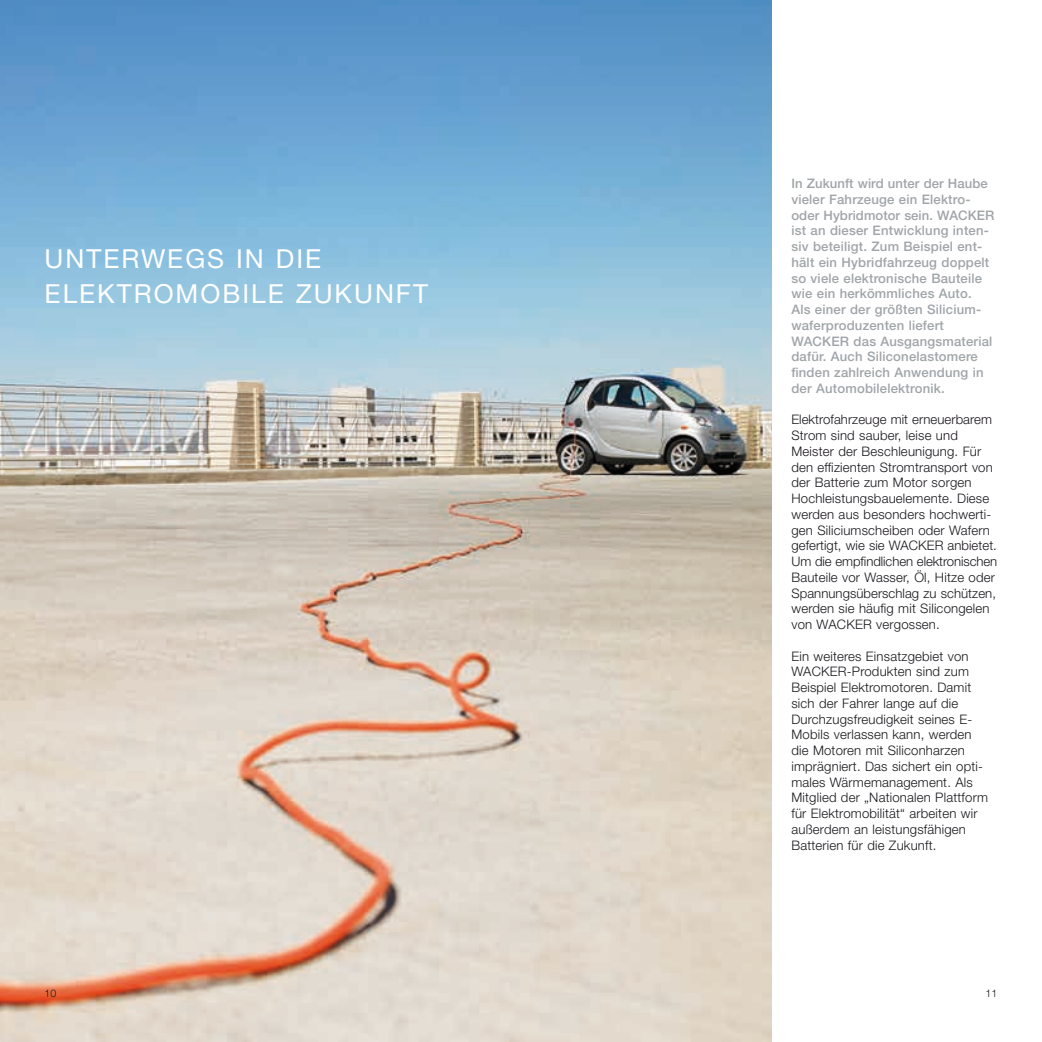
<style>
.page{position:relative;width:1042px;height:1042px;background:#fff}
.page>*{position:absolute;margin:0;border:0;box-sizing:border-box;transform-origin:0 0}
.t1{font:26.25px "Helvetica Neue LT Pro";letter-spacing:.075em;color:#fff}
.t2{font:300 13.12px/15.8px "Helvetica Neue LT Pro";letter-spacing:.015em;color:#1a171c}
.t3{font:500 13.12px/15.8px "Helvetica Neue LT Pro";letter-spacing:.015em;color:#9fa5a9}
.t4{font:300 10.5px "Helvetica Neue LT Pro";color:#1a171c}
</style>
<div class="page">
<img style="left:0;top:0;width:771px;height:1042px">
<h1 class="t1" style="left:45px;top:242px;width:42px">UNTERWEGS</h1>
<h1 class="t1" style="left:236px;top:242px;width:72px">IN DIE</h1>
<h1 class="t1" style="left:45px;top:277px;width:21px">ELEKTROMO</h1>
<h1 class="t1" style="left:222px;top:277px;width:34px">BILE</h1>
<h1 class="t1" style="left:296px;top:277px;width:39px">ZUKUN</h1>
<h1 class="t1" style="left:396px;top:277px;width:27px">FT</h1>
<p class="t4" style="left:45px;top:987px;width:13px">10</p>
<p class="t3" style="left:791px;top:175px;width:204px">In Zukunft wird unter der Haube vieler Fahrzeuge ein Elektro&shy;oder Hybridmotor sein. WACKER ist an dieser Entwicklung inten&shy;siv beteiligt. Zum Beispiel ent&shy;hält ein Hybridfahrzeug doppelt so viele elektronische Bauteile wie ein herkömmliches Auto.<br>Als einer der größten Silicium&shy;waferproduzenten liefert<br>WACKER das Ausgangsmaterial dafür. Auch Siliconelastomere finden zahlreich Anwendung in der Automobilelektronik.</p>
<p class="t2" style="left:791px;top:411px;width:207px">Elektrofahrzeuge mit erneuerbarem Strom sind sauber, leise und Meister der Beschleunigung. Für den effizienten Stromtransport von der Batterie zum Motor sorgen Hochleistungsbauelemente. Diese werden aus besonders hochwerti&shy;gen Siliciumscheiben oder Wafern gefertigt, wie sie WACKER anbietet.<br>Um die empfindlichen elektronischen Bauteile vor Wasser, Öl, Hitze oder Spannungsüberschlag zu schützen, werden sie häufig mit Silicongelen von WACKER vergossen.</p>
<p class="t2" style="left:791px;top:648px;width:198px">Ein weiteres Einsatzgebiet von<br>WACKER-Produkten sind zum<br>Beispiel Elektromotoren. Damit sich der Fahrer lange auf die<br>Durchzugsfreudigkeit seines E-<br>Mobils verlassen kann, werden die Motoren mit Siliconharzen imprägniert. Das sichert ein opti&shy;males Wärmemanagement. Als<br>Mitglied der „Nationalen Plattform für Elektromobilität“ arbeiten wir außerdem an leistungsfähigen<br>Batterien für die Zukunft.</p>
<p class="t4" style="left:985px;top:987px;width:13px">11</p>
</div>
